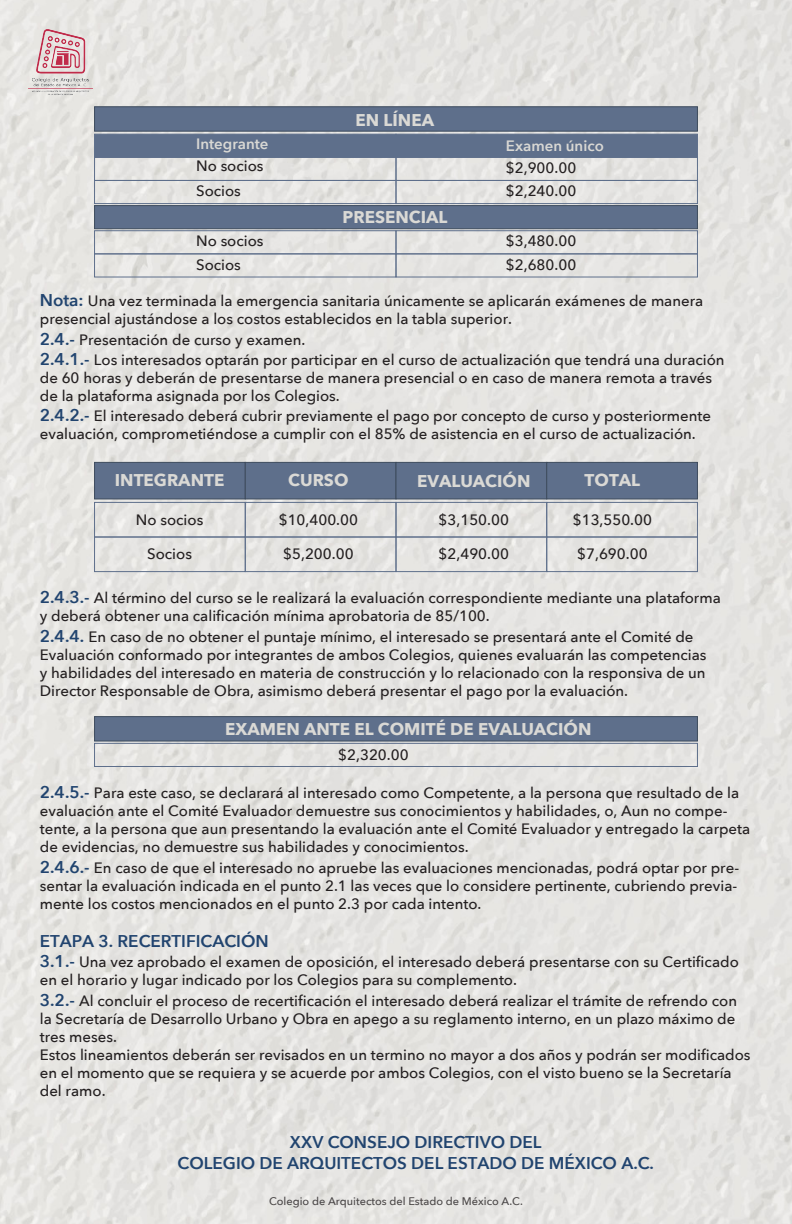
<style>
.page{position:relative;width:792px;height:1224px;background:#fff}
.page>*{position:absolute;margin:0;border:0;box-sizing:border-box;transform-origin:0 0}
.t1{font:600 17px/20.4px "Avenir Next";color:#21446f;text-align:center}
.t2{font:700 17px "Avenir Next";color:#dad9d5}
.t3{font:500 15px/18px "Avenir Next";color:#231f20}
.t4{font:600 15px "Avenir Next";color:#d9d8d4}
.t5{font:500 11px "Avenir Next";color:#231f20}
.s1{font-weight:600;font-size:17px;color:#21446f}
</style>
<div class="page">
<img style="left:26px;top:27px;width:68px;height:69px">
<div style="left:94px;top:106px;width:604px;height:26px;background:#5e6f8b;border:1px solid #3e4c5e"></div>
<div style="left:94px;top:205px;width:604px;height:24px;background:#5e6f8b;border:1px solid #3e4c5e"></div>
<div style="left:94px;top:134px;width:302px;height:24px;background:#5e6f8b"></div>
<div style="left:396px;top:134px;width:302px;height:24px;background:#5e6f8b"></div>
<div style="left:94px;top:157px;width:302px;height:24px;border:1px solid #5e6f8b"></div>
<div style="left:396px;top:157px;width:302px;height:24px;border:1px solid #5e6f8b"></div>
<div style="left:94px;top:180px;width:302px;height:24px;border:1px solid #5e6f8b"></div>
<div style="left:396px;top:180px;width:302px;height:24px;border:1px solid #5e6f8b"></div>
<div style="left:94px;top:230px;width:302px;height:24px;border:1px solid #5e6f8b"></div>
<div style="left:396px;top:230px;width:302px;height:24px;border:1px solid #5e6f8b"></div>
<div style="left:94px;top:253px;width:302px;height:25px;border:1px solid #5e6f8b"></div>
<div style="left:396px;top:253px;width:302px;height:25px;border:1px solid #5e6f8b"></div>
<div style="left:94px;top:716px;width:604px;height:26px;background:#5e6f8b;border:1px solid #3e4c5e"></div>
<div style="left:94px;top:743px;width:604px;height:24px;border:1px solid #5e6f8b"></div>
<div style="left:94px;top:462px;width:152px;height:37px;background:#5e6f8b;border:1px solid #3e4c5e"></div>
<div style="left:245px;top:462px;width:151px;height:37px;background:#5e6f8b;border:1px solid #3e4c5e"></div>
<div style="left:396px;top:462px;width:151px;height:37px;background:#5e6f8b;border:1px solid #3e4c5e"></div>
<div style="left:546px;top:462px;width:152px;height:37px;background:#5e6f8b;border:1px solid #3e4c5e"></div>
<div style="left:94px;top:502px;width:152px;height:36px;border:1px solid #5e6f8b"></div>
<div style="left:245px;top:502px;width:151px;height:36px;border:1px solid #5e6f8b"></div>
<div style="left:396px;top:502px;width:151px;height:36px;border:1px solid #5e6f8b"></div>
<div style="left:546px;top:502px;width:152px;height:36px;border:1px solid #5e6f8b"></div>
<div style="left:94px;top:537px;width:152px;height:35px;border:1px solid #5e6f8b"></div>
<div style="left:245px;top:537px;width:151px;height:35px;border:1px solid #5e6f8b"></div>
<div style="left:396px;top:537px;width:151px;height:35px;border:1px solid #5e6f8b"></div>
<div style="left:546px;top:537px;width:152px;height:35px;border:1px solid #5e6f8b"></div>
<p class="t4" style="left:196px;top:131px;width:74px">Integrante</p>
<p class="t3" style="left:196px;top:153px;width:69px;line-height:24.3px">No socios<br>Socios</p>
<p class="t3" style="left:196px;top:231px;width:69px">No socios</p>
<p class="t3" style="left:196px;top:256px;width:46px">Socios</p>
<p class="t2" style="left:356px;top:106px;width:80px">EN LÍNEA</p>
<p class="t2" style="left:343px;top:202px;width:106px">PRESENCIAL</p>
<p class="t4" style="left:506px;top:133px;width:99px">Examen único</p>
<p class="t3" style="left:506px;top:156px;width:72px;line-height:22.3px">$2,900.00 $2,240.00</p>
<p class="t3" style="left:506px;top:228px;width:72px;line-height:24.3px">$3,480.00 $2,680.00</p>
<p class="t3" style="left:40px;top:291px;width:665px"><span class="s1">Nota:</span> Una vez terminada la emergencia sanitaria únicamente se aplicarán exámenes de manera presencial ajustándose a los costos establecidos en la tabla superior.</p>
<p class="t3" style="left:40px;top:329px;width:686px;line-height:20.4px"><span class="s1">2.4.-</span> Presentación de curso y examen.<br><span class="s1">2.4.1.-</span> Los interesados optarán por participar en el curso de actualización que tendrá una duración</p>
<p class="t3" style="left:40px;top:368px;width:674px">de 60 horas y deberán de presentarse de manera presencial o en caso de manera remota a través de la plataforma asignada por los Colegios.</p>
<p class="t3" style="left:40px;top:407px;width:673px"><span class="s1">2.4.2.-</span> El interesado deberá cubrir previamente el pago por concepto de curso y posteriormente evaluación, comprometiéndose a cumplir con el 85% de asistencia en el curso de actualización.</p>
<p class="t2" style="left:115px;top:465px;width:111px">INTEGRANTE</p>
<p class="t2" style="left:288px;top:465px;width:62px">CURSO</p>
<p class="t2" style="left:417px;top:466px;width:115px">EVALUACIÓN</p>
<p class="t2" style="left:585px;top:465px;width:57px">TOTAL</p>
<p class="t3" style="left:136px;top:511px;width:69px">No socios</p>
<p class="t3" style="left:147px;top:544px;width:46px">Socios</p>
<p class="t3" style="left:279px;top:511px;width:81px">$10,400.00</p>
<p class="t3" style="left:283px;top:544px;width:72px">$5,200.00</p>
<p class="t3" style="left:439px;top:544px;width:72px">$2,490.00</p>
<p class="t3" style="left:439px;top:511px;width:72px">$3,150.00</p>
<p class="t3" style="left:573px;top:511px;width:81px">$13,550.00</p>
<p class="t3" style="left:577px;top:544px;width:72px">$7,690.00</p>
<p class="t3" style="left:40px;top:588px;width:683px"><span class="s1">2.4.3.-</span> Al término del curso se le realizará la evaluación correspondiente mediante una plataforma y deberá obtener una calificación mínima aprobatoria de 85/100.</p>
<p class="t3" style="left:40px;top:627px;width:668px"><span class="s1">2.4.4.</span> En caso de no obtener el puntaje mínimo, el interesado se presentará ante el Comité de Evaluación conformado por integrantes de ambos Colegios, quienes evaluarán las competencias y habilidades del interesado en materia de construcción y lo relacionado con la responsiva de un Director Responsable de Obra, asimismo deberá presentar el pago por la evaluación.</p>
<p class="t2" style="left:225px;top:714px;width:368px">EXAMEN ANTE EL COMITÉ DE EVALUACIÓN</p>
<p class="t3" style="left:338px;top:746px;width:72px">$2,320.00</p>
<p class="t3" style="left:40px;top:784px;width:712px"><span class="s1">2.4.5.-</span> Para este caso, se declarará al interesado como Competente, a la persona que resultado de la evaluación ante el Comité Evaluador demuestre sus conocimientos y habilidades, o, Aun no compe&shy;tente, a la persona que aun presentando la evaluación ante el Comité Evaluador y entregado la carpeta de evidencias, no demuestre sus habilidades y conocimientos.</p>
<p class="t3" style="left:40px;top:858px;width:701px"><span class="s1">2.4.6.-</span> En caso de que el interesado no apruebe las evaluaciones mencionadas, podrá optar por pre&shy;sentar la evaluación indicada en el punto 2.1 las veces que lo considere pertinente, cubriendo previa&shy;mente los costos mencionados en el punto 2.3 por cada intento.</p>
<p class="t1" style="left:40px;top:931px;width:230px">ETAPA 3. RECERTIFICACIÓN</p>
<p class="t3" style="left:40px;top:953px;width:700px"><span class="s1">3.1.-</span> Una vez aprobado el examen de oposición, el interesado deberá presentarse con su Certificado en el horario y lugar indicado por los Colegios para su complemento.</p>
<p class="t3" style="left:40px;top:991px;width:712px"><span class="s1">3.2.-</span> Al concluir el proceso de recertificación el interesado deberá realizar el trámite de refrendo con la Secretaría de Desarrollo Urbano y Obra en apego a su reglamento interno, en un plazo máximo de tres meses.<br>Estos lineamientos deberán ser revisados en un termino no mayor a dos años y podrán ser modificados en el momento que se requiera y se acuerde por ambos Colegios, con el visto bueno se la Secretaría del ramo.</p>
<p class="t1" style="left:178px;top:1132px;width:478px">XXV CONSEJO DIRECTIVO DEL<br>COLEGIO DE ARQUITECTOS DEL ESTADO DE MÉXICO A.C.</p>
<p class="t5" style="left:269px;top:1192px;width:255px">Colegio de Arquitectos del Estado de México A.C.</p>
</div>
